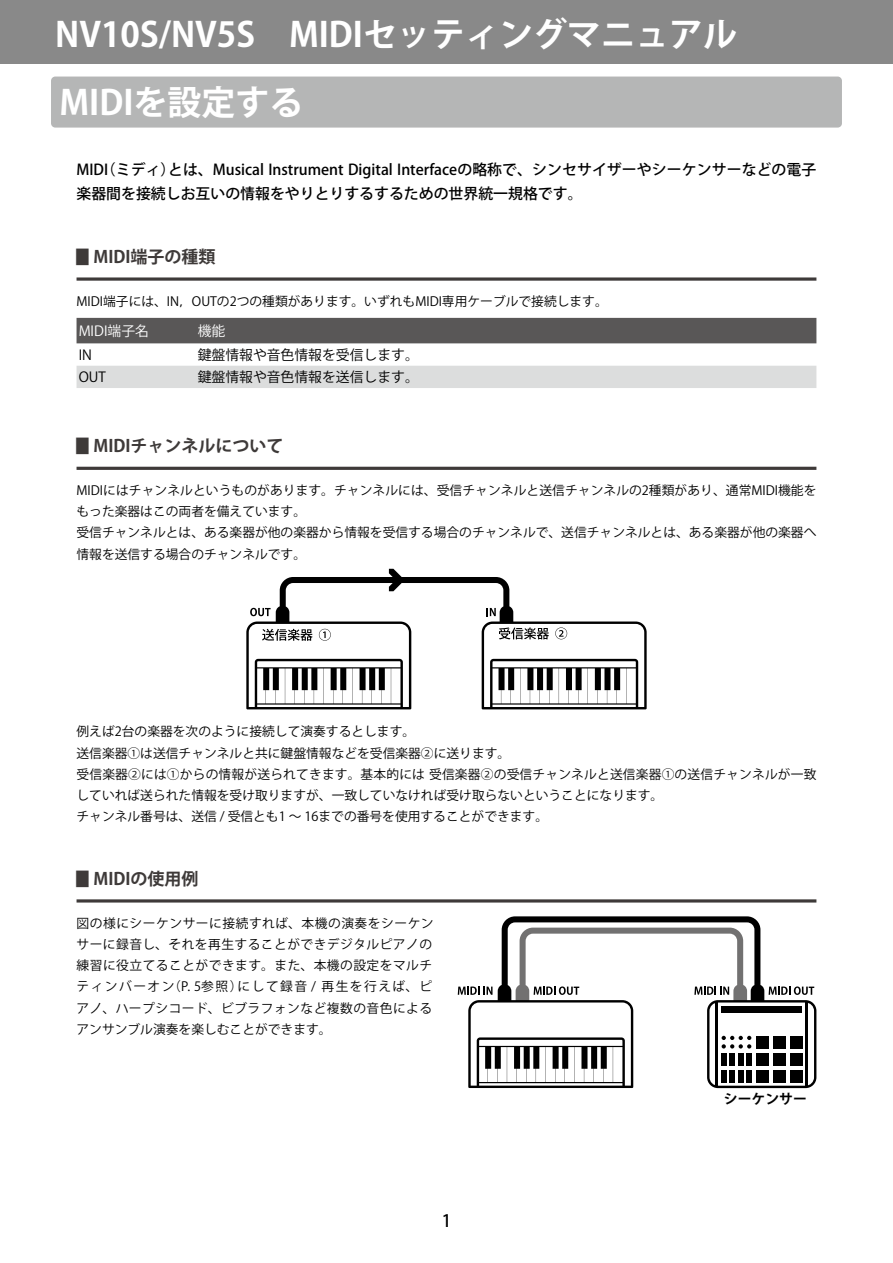
<style>
.page{position:relative;width:893px;height:1263px;background:#fff}
.page>*{position:absolute;margin:0;border:0;box-sizing:border-box;transform-origin:0 0}
.t1{font:700 34.05px/68.1px "Koz Go Pro";color:#fff}
.t2{font:700 16.95px "Koz Go Pro";color:#3e3a39}
.t3{font:500 16.95px "Koz Go Pro";color:#000}
.t4{font:500 14.85px/23.9px "Koz Go Pro";color:#000}
.t5{font:13.8px "Koz Go Pro";color:#000}
.t6{font:13.8px "Koz Go Pro";color:#fff}
.t7{font:700 13.8px "Koz Go Pro";color:#000}
.t8{font:12.75px/21.3px "Koz Go Pro";color:#000}
.t9{font:12.75px/21.3px "Koz Go Pro";letter-spacing:.035em;color:#000}
.s1{font-family:"Arial";font-size:13.65px}
</style>
<div class="page">
<div style="left:0;top:0;width:893px;height:64px;background:#898989"></div>
<div style="left:51px;top:77px;width:791px;height:51px;background:#b5b6b6;border-radius:4px"></div>
<svg style="left:77px;top:277px;width:739px;height:4px;background:#646160"></svg>
<hr style="left:77px;top:467px;width:739px;height:3px;background:#3e3a39">
<hr style="left:77px;top:899px;width:739px;height:3px;background:#3e3a39">
<div style="left:77px;top:318px;width:739px;height:25px;background:#595757"></div>
<div style="left:77px;top:366px;width:739px;height:22px;background:#dcdddd"></div>
<svg style="left:246px;top:569px;width:401px;height:140px"></svg>
<svg style="left:458px;top:916px;width:358px;height:172px"></svg>
<h1 class="t1" style="left:55px;top:3px;width:683px">NV10S/NV5S　MIDIセッティングマニュアル<br>MIDIを設定する</h1>
<p class="t4" style="left:77px;top:158px;width:741px">MIDI（ミディ）とは、Musical Instrument Digital Interfaceの略称で、シンセサイザーやシーケンサーなどの電子楽器間を接続しお互いの情報をやりとりするするための世界統一規格です。</p>
<h2 class="t2" style="left:77px;top:246px;width:141px"><span class="s1">█</span> MIDI端子の種類</h2>
<p class="t8" style="left:77px;top:291px;width:533px">MIDI端子には、IN，OUTの2つの種類があります。いずれもMIDI専用ケーブルで接続します。</p>
<p class="t6" style="left:79px;top:322px;width:72px">MIDI端子名</p>
<p class="t6" style="left:198px;top:322px;width:29px">機能</p>
<p class="t5" style="left:79px;top:346px;width:15px">IN</p>
<p class="t5" style="left:198px;top:346px;width:223px">鍵盤情報や音色情報を受信します。</p>
<p class="t5" style="left:79px;top:368px;width:29px">OUT</p>
<p class="t5" style="left:198px;top:368px;width:223px">鍵盤情報や音色情報を送信します。</p>
<h2 class="t2" style="left:77px;top:435px;width:209px"><span class="s1">█</span> MIDIチャンネルについて</h2>
<p class="t8" style="left:77px;top:480px;width:741px">MIDIにはチャンネルというものがあります。チャンネルには、受信チャンネルと送信チャンネルの2種類があり、通常MIDI機能をもった楽器はこの両者を備えています。<br>受信チャンネルとは、ある楽器が他の楽器から情報を受信する場合のチャンネルで、送信チャンネルとは、ある楽器が他の楽器へ情報を送信する場合のチャンネルです。</p>
<p class="t8" style="left:77px;top:721px;width:741px">例えば2台の楽器を次のように接続して演奏するとします。<br>送信楽器①は送信チャンネルと共に鍵盤情報などを受信楽器②に送ります。<br>受信楽器②には①からの情報が送られてきます。基本的には 受信楽器②の受信チャンネルと送信楽器①の送信チャンネルが一致していれば送られた情報を受け取りますが、一致していなければ受け取らないということになります。<br>チャンネル番号は、送信 / 受信とも1 ～ 16までの番号を使用することができます。</p>
<h2 class="t2" style="left:77px;top:867px;width:124px"><span class="s1">█</span> MIDIの使用例</h2>
<p class="t9" style="left:77px;top:913px;width:359px">図の様にシーケンサーに接続すれば、本機の演奏をシーケンサーに録音し、それを再生することができデジタルピアノの練習に役立てることができます。また、本機の設定をマルチティンバーオン（P. 5参照）にして録音 / 再生を行えば、ピアノ、ハープシコード、ビブラフォンなど複数の音色によるアンサンブル演奏を楽しむことができます。</p>
<h2 class="t3" style="left:442px;top:1210px;width:11px">1</h2>
<p class="t7" style="left:724px;top:1090px;width:84px">シーケンサー</p>
</div>
